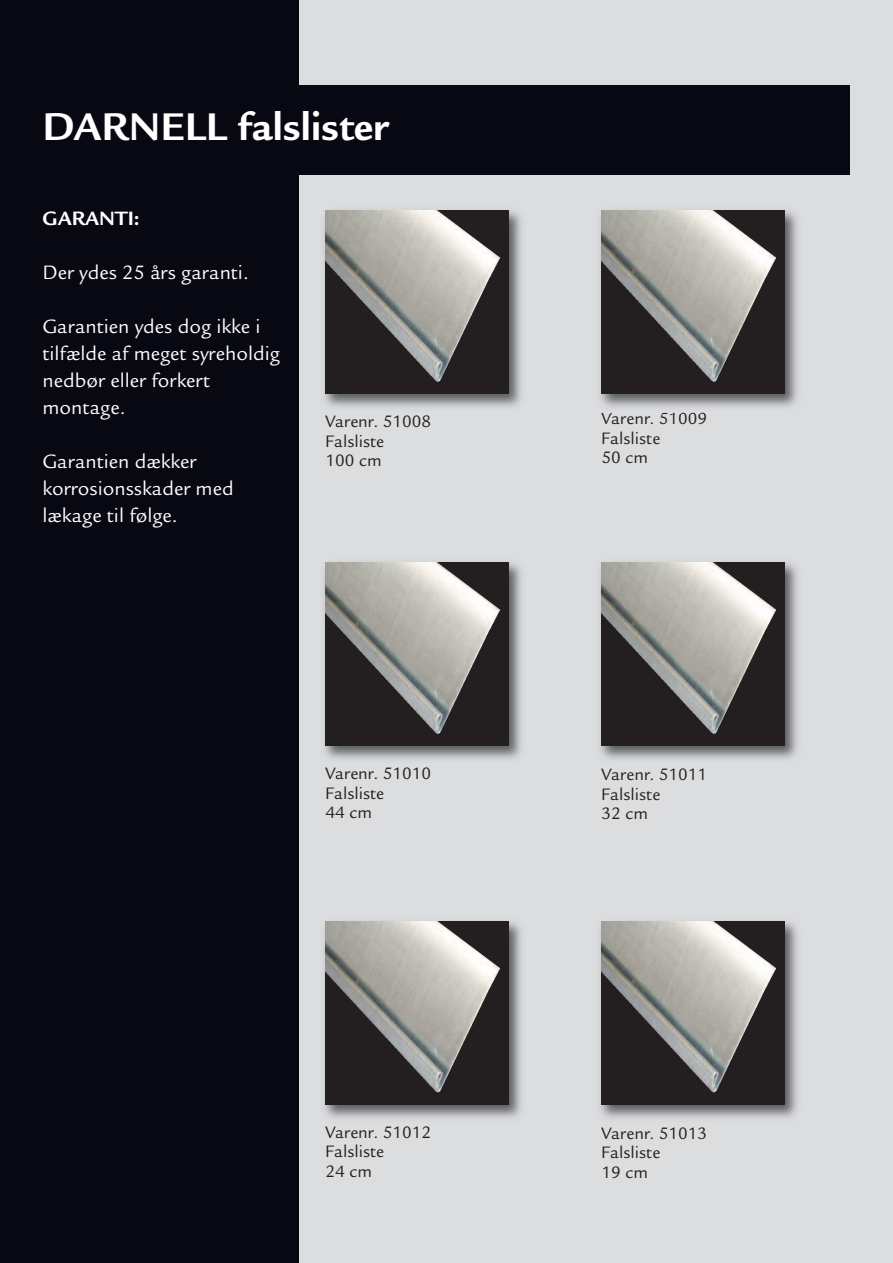
<style>
.page{position:relative;width:893px;height:1263px;background:#dcdddf}
.page>*{position:absolute;margin:0;border:0;box-sizing:border-box;transform-origin:0 0}
.t1{font:700 42px "Legacy Sans Std";color:#fff}
.t2{font:21px/27px "Legacy Sans Std";color:#fff}
.t3{font:700 21px "Legacy Sans Std";color:#fff}
.t4{font:18px/19.5px "Legacy Sans Std";color:#231f20}
</style>
<div class="page">
<div style="left:0;top:0;width:299px;height:1263px;background:#080813"></div>
<div style="left:43px;top:85px;width:807px;height:90px;background:#080813"></div>
<img style="left:324px;top:210px;width:197px;height:197px">
<svg style="left:326px;top:210px;width:183px;height:184px;background:#393737"></svg>
<img style="left:326px;top:210px;width:174px;height:114px">
<img style="left:600px;top:210px;width:197px;height:203px">
<img style="left:601px;top:413px;width:104px;height:1px">
<svg style="left:602px;top:210px;width:183px;height:184px;background:#393737"></svg>
<img style="left:602px;top:210px;width:174px;height:114px">
<img style="left:324px;top:562px;width:197px;height:197px">
<svg style="left:326px;top:563px;width:183px;height:183px;background:#393737"></svg>
<img style="left:326px;top:563px;width:174px;height:113px">
<img style="left:600px;top:562px;width:197px;height:197px">
<svg style="left:602px;top:563px;width:183px;height:183px;background:#393737"></svg>
<img style="left:602px;top:563px;width:174px;height:113px">
<img style="left:324px;top:921px;width:197px;height:197px">
<svg style="left:326px;top:921px;width:183px;height:183px;background:#3a3737"></svg>
<img style="left:326px;top:921px;width:174px;height:113px">
<img style="left:600px;top:921px;width:197px;height:197px">
<svg style="left:602px;top:921px;width:183px;height:183px;background:#3a3737"></svg>
<img style="left:602px;top:921px;width:174px;height:113px">
<h1 class="t1" style="left:43px;top:111px;width:348px">DARNELL falslister</h1>
<p class="t3" style="left:43px;top:211px;width:99px">GARANTI:</p>
<p class="t2" style="left:43px;top:261px;width:208px">Der ydes 25 års garanti.</p>
<p class="t2" style="left:43px;top:315px;width:239px">Garantien ydes dog ikke i tilfælde af meget syreholdig nedbør eller forkert montage.</p>
<p class="t2" style="left:43px;top:450px;width:193px">Garantien dækker korrosionsskader med lækage til følge.</p>
<p class="t4" style="left:326px;top:413px;width:107px">Varenr. 51008<br>Falsliste<br>100 cm</p>
<p class="t4" style="left:326px;top:766px;width:107px">Varenr. 51010<br>Falsliste<br>44 cm</p>
<p class="t4" style="left:601px;top:411px;width:107px">Varenr. 51009<br>Falsliste<br>50 cm</p>
<p class="t4" style="left:602px;top:766px;width:107px">Varenr. 51011<br>Falsliste<br>32 cm</p>
<p class="t4" style="left:326px;top:1124px;width:107px">Varenr. 51012<br>Falsliste<br>24 cm</p>
<p class="t4" style="left:601px;top:1125px;width:107px">Varenr. 51013<br>Falsliste<br>19 cm</p>
</div>
